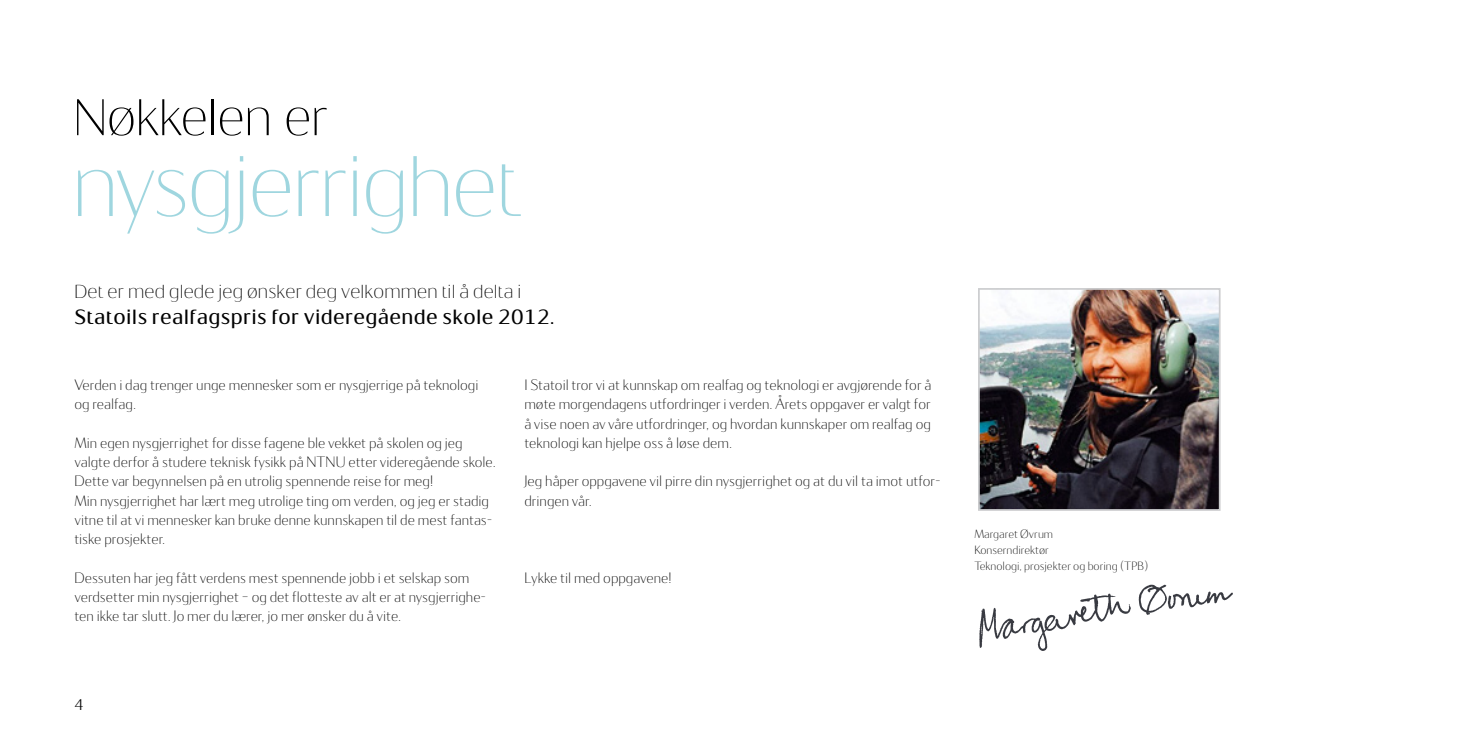
<style>
.page{position:relative;width:1474px;height:737px;background:#fff}
.page>*{position:absolute;margin:0;border:0;box-sizing:border-box;transform-origin:0 0}
.t1{font:300 87.5px "Statoil Display";letter-spacing:-.02em;color:#9fd6df}
.t2{font:300 52.5px "Statoil Display";letter-spacing:-.01em;color:#000}
.t3{font:700 21px "Statoil Display";letter-spacing:.015em;color:#000}
.t4{font:300 19.25px "Statoil Display";letter-spacing:.01em;color:#000}
.t5{font:500 15.75px "Statoil Display";color:#000}
.t6{font:300 15.4px/19.2px "Statoil Sans";color:#000}
.t7{font:300 12.25px/15.8px "Statoil Sans";color:#000}
</style>
<div class="page">
<img style="left:981px;top:291px;width:236px;height:217px">
<div style="left:978px;top:288px;width:242px;height:223px;border:2px solid #cdced0"></div>
<img style="left:979px;top:584px;width:254px;height:67px">
<h2 class="t2" style="left:73px;top:87px;width:256px">Nøkkelen er</h2>
<h1 class="t1" style="left:72px;top:136px;width:451px">nysgjerrighet</h1>
<p class="t4" style="left:74px;top:281px;width:448px">Det er med glede jeg ønsker deg velkommen til å delta i</p>
<h3 class="t3" style="left:74px;top:304px;width:481px">Statoils realfagspris for videregående skole 2012.</h3>
<p class="t6" style="left:74px;top:375px;width:405px">Verden i dag trenger unge mennesker som er nysgjerrige på teknologi og realfag.</p>
<p class="t6" style="left:74px;top:433px;width:423px">Min egen nysgjerrighet for disse fagene ble vekket på skolen og jeg valgte derfor å studere teknisk fysikk på NTNU etter videregående skole.<br>Dette var begynnelsen på en utrolig spennende reise for meg!<br>Min nysgjerrighet har lært meg utrolige ting om verden, og jeg er stadig vitne til at vi mennesker kan bruke denne kunnskapen til de mest fantas&shy;tiske prosjekter.</p>
<p class="t6" style="left:74px;top:568px;width:413px">Dessuten har jeg fått verdens mest spennende jobb i et selskap som verdsetter min nysgjerrighet – og det flotteste av alt er at nysgjerrighe&shy;ten ikke tar slutt. Jo mer du lærer, jo mer ønsker du å vite.</p>
<p class="t6" style="left:524px;top:375px;width:408px;text-align:justify">I Statoil tror vi at kunnskap om realfag og teknologi er avgjørende for å møte morgendagens utfordringer i verden. Årets oppgaver er valgt for å vise noen av våre utfordringer, og hvordan kunnskaper om realfag og teknologi kan hjelpe oss å løse dem.</p>
<p class="t6" style="left:524px;top:471px;width:418px">Jeg håper oppgavene vil pirre din nysgjerrighet og at du vil ta imot utfor&shy;dringen vår.</p>
<p class="t6" style="left:524px;top:568px;width:149px">Lykke til med oppgavene!</p>
<p class="t5" style="left:74px;top:695px;width:11px">4</p>
<p class="t7" style="left:974px;top:526px;width:175px">Margaret Øvrum<br>Konserndirektør<br>Teknologi, prosjekter og boring (TPB)</p>
</div>
